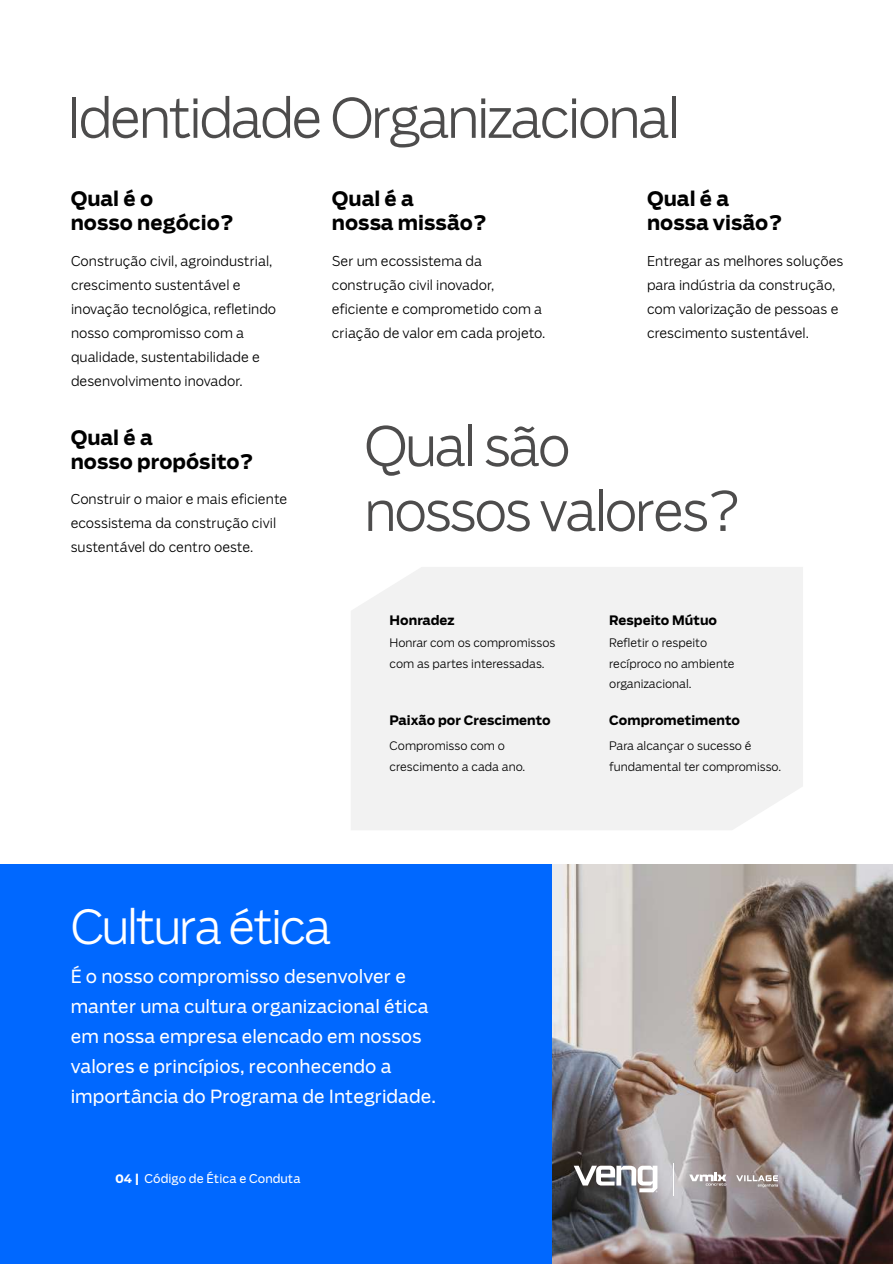
<style>
.page{position:relative;width:893px;height:1264px;background:#fff}
.page>*{position:absolute;margin:0;border:0;box-sizing:border-box;transform-origin:0 0}
.t1{font:300 54px/64.8px "Boomer";letter-spacing:-.05em;color:#4d4c4c}
.t2{font:300 46.65px "Boomer";letter-spacing:-.05em;color:#fff}
.t3{font:700 19.95px/24px "Boomer";color:#000}
.t4{font:18px/30px "Boomer";color:#fff}
.t5{font:300 13.5px/24px "Boomer";color:#000}
.t6{font:700 12.9px "Boomer";color:#000}
.t7{font:12px "Boomer";color:#fff}
.t8{font:300 11.55px/20.7px "Boomer";color:#000}
.s1{font-weight:700}
</style>
<div class="page">
<div style="left:351px;top:567px;width:452px;height:263px;background:#f2f2f2"></div>
<img style="left:551px;top:864px;width:341px;height:399px">
<div style="left:0;top:864px;width:551px;height:399px;background:#0068ff"></div>
<hr style="left:673px;top:1162px;width:1px;height:33px;background:#fff">
<svg style="left:573px;top:1165px;width:84px;height:27px"></svg>
<svg style="left:689px;top:1172px;width:37px;height:13px"></svg>
<svg style="left:736px;top:1175px;width:42px;height:12px"></svg>
<h1 class="t1" style="left:66px;top:86px;width:615px">Identidade Organizacional</h1>
<h3 class="t3" style="left:71px;top:187px;width:164px">Qual é o<br>nosso negócio?</h3>
<p class="t5" style="left:71px;top:249px;width:207px">Construção civil, agroindustrial, crescimento sustentável e inovação tecnológica, refletindo nosso compromisso com a qualidade, sustentabilidade e desenvolvimento inovador.</p>
<h3 class="t3" style="left:71px;top:425px;width:184px">Qual é a<br>nosso propósito?</h3>
<p class="t5" style="left:71px;top:487px;width:218px">Construir o maior e mais eficiente ecossistema da construção civil sustentável do centro oeste.</p>
<h3 class="t3" style="left:332px;top:187px;width:156px">Qual é a<br>nossa missão?</h3>
<p class="t5" style="left:332px;top:249px;width:215px">Ser um ecossistema da construção civil inovador, eficiente e comprometido com a criação de valor em cada projeto.</p>
<h3 class="t3" style="left:647px;top:187px;width:137px">Qual é a nossa visão?</h3>
<p class="t5" style="left:647px;top:249px;width:198px">Entregar as melhores soluções para indústria da construção, com valorização de pessoas e crescimento sustentável.</p>
<h1 class="t1" style="left:364px;top:414px;width:379px">Qual são nossos valores?</h1>
<p class="t6" style="left:389px;top:611px;width:66px">Honradez</p>
<p class="t6" style="left:609px;top:611px;width:109px">Respeito Mútuo</p>
<p class="t8" style="left:389px;top:632px;width:167px">Honrar com os compromissos com as partes interessadas.</p>
<p class="t8" style="left:609px;top:632px;width:127px">Refletir o respeito recíproco no ambiente organizacional.</p>
<p class="t6" style="left:389px;top:712px;width:162px">Paixão por Crescimento</p>
<p class="t6" style="left:609px;top:712px;width:132px">Comprometimento</p>
<p class="t8" style="left:389px;top:735px;width:137px">Compromisso com o crescimento a cada ano.</p>
<p class="t8" style="left:609px;top:735px;width:173px">Para alcançar o sucesso é fundamental ter compromisso.</p>
<h2 class="t2" style="left:71px;top:899px;width:262px">Cultura ética</h2>
<h3 class="t4" style="left:71px;top:961px;width:367px">É o nosso compromisso desenvolver e manter uma cultura organizacional ética em nossa empresa elencado em nossos valores e princípios, reconhecendo a importância do Programa de Integridade.</h3>
<p class="t7" style="left:115px;top:1171px;width:187px"><span class="s1">04 |</span> Código de Ética e Conduta</p>
</div>
